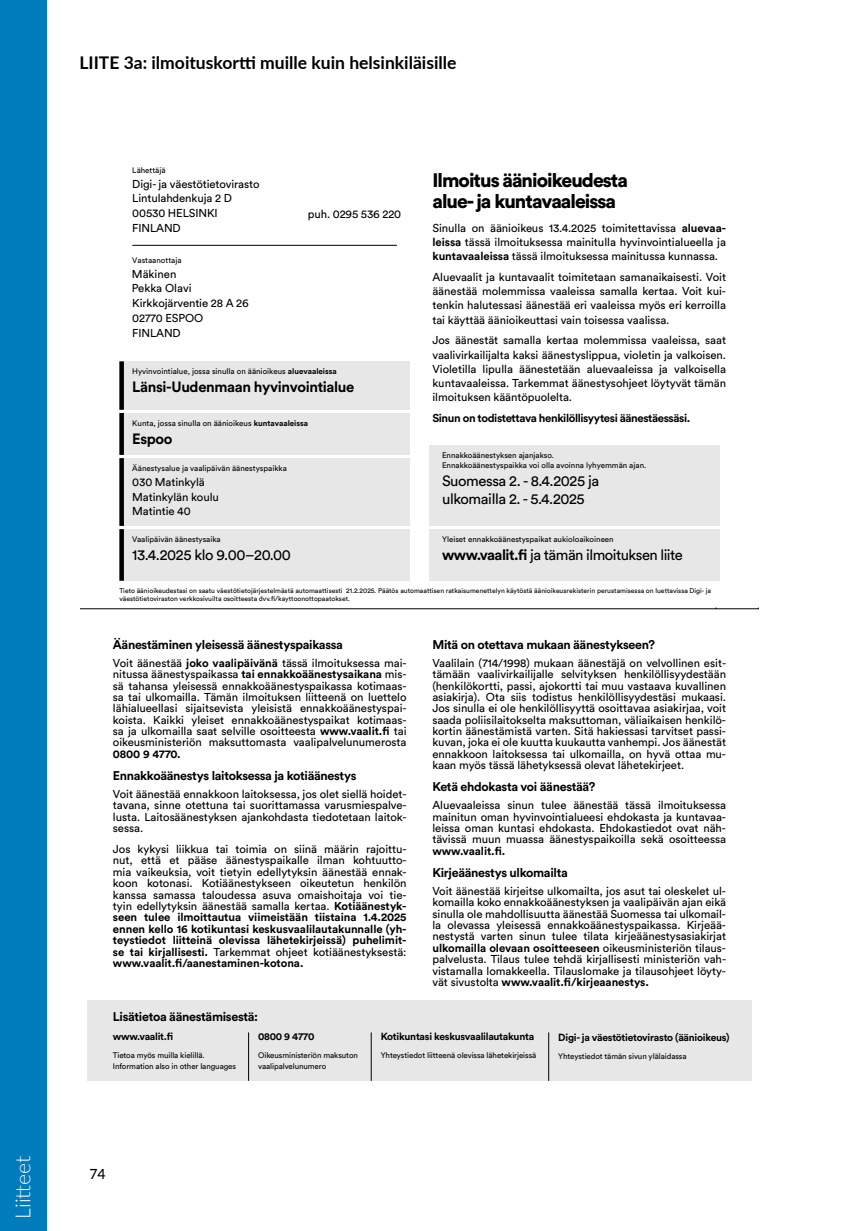
<style>
.page{position:relative;width:844px;height:1231px;background:#fff}
.page>*{position:absolute;margin:0;border:0;box-sizing:border-box;transform-origin:0 0}
.t1{font:300 21px "Lato";color:#fff}
.t2{font:900 19.43px/20.5px "Circular Std";letter-spacing:-.05em;color:#000}
.Liite_P_Liite_infot{font:700 17.5px "Lato";color:#000}
.t3{font:14.7px/18.2px "Circular Std";letter-spacing:-.025em;color:#000}
.t4{font:700 14.7px "Circular Std";letter-spacing:-.025em;color:#000}
.t5{font:500 14px "Lato";color:#000}
.t6{font:700 12.6px "Circular Std";letter-spacing:-.025em;color:#000}
.t7{font:11.38px/11.4px "Circular Std";letter-spacing:-.005em;color:#000;text-align:justify}
.t8{font:700 11.38px "Circular Std";letter-spacing:-.035em;color:#000}
.t9{font:700 10.15px "Circular Std";letter-spacing:-.025em;color:#000}
.t10{font:8.05px/11.4px "Circular Std";color:#000}
.t11{font:6.83px/8px "Circular Std";color:#000}
.s1{font-weight:700}
</style>
<div class="page">
<div style="left:119px;top:361px;width:291px;height:49px;background:#e7e7e7"></div>
<div style="left:119px;top:529px;width:291px;height:51px;background:#e7e7e7"></div>
<div style="left:429px;top:445px;width:290px;height:81px;background:#e7e7e7"></div>
<div style="left:429px;top:529px;width:290px;height:51px;background:#e7e7e7"></div>
<hr style="left:132px;top:245px;width:265px;height:1px;background:#000">
<div style="left:119px;top:413px;width:291px;height:42px;background:#e7e7e7"></div>
<div style="left:119px;top:458px;width:291px;height:68px;background:#e7e7e7"></div>
<div style="left:119px;top:361px;width:5px;height:49px;background:#000"></div>
<div style="left:119px;top:413px;width:5px;height:42px;background:#000"></div>
<div style="left:119px;top:458px;width:5px;height:68px;background:#000"></div>
<div style="left:119px;top:529px;width:5px;height:51px;background:#000"></div>
<div style="left:87px;top:1000px;width:664px;height:80px;background:#e7e7e7"></div>
<hr style="left:248px;top:1032px;width:1px;height:48px;background:#000">
<hr style="left:371px;top:1032px;width:1px;height:48px;background:#000">
<hr style="left:548px;top:1032px;width:1px;height:48px;background:#000">
<hr style="left:81px;top:608px;width:677px;height:1px;background:#000">
<div style="left:0;top:0;width:47px;height:1230px;background:#007bbb"></div>
<h1 class="t1" style="left:8px;top:1218px;width:64px;rotate:-90deg">Liitteet</h1>
<p class="Liite_P_Liite_infot" style="left:79px;top:49px;width:378px">LIITE 3a: ilmoituskortti muille kuin helsinkiläisille</p>
<p class="t10" style="left:132px;top:165px;width:35px">Lähettäjä</p>
<p class="t7" style="left:132px;top:176px;width:129px;line-height:14.7px;text-align:left">Digi- ja väestötietovirasto<br>Lintulahdenkuja 2 D<br>00530 HELSINKI<br>FINLAND</p>
<p class="t10" style="left:132px;top:254px;width:51px">Vastaanottaja</p>
<p class="t7" style="left:132px;top:295px;width:118px;line-height:14.7px;text-align:left">Kirkkojärventie 28 A 26<br>02770 ESPOO<br>FINLAND</p>
<p class="t7" style="left:132px;top:267px;width:61px;line-height:14.2px">Mäkinen<br>Pekka Olavi</p>
<p class="t7" style="left:308px;top:208px;width:95px">puh. 0295 536 220</p>
<p class="t10" style="left:132px;top:365px;width:206px">Hyvinvointialue, jossa sinulla on äänioikeus <span class="s1">aluevaaleissa</span></p>
<p class="t4" style="left:132px;top:377px;width:223px">Länsi-Uudenmaan hyvinvointialue</p>
<p class="t10" style="left:132px;top:417px;width:177px">Kunta, jossa sinulla on äänioikeus <span class="s1">kuntavaaleissa</span></p>
<p class="t4" style="left:132px;top:429px;width:42px">Espoo</p>
<p class="t10" style="left:132px;top:462px;width:156px">Äänestysalue ja vaalipäivän äänestyspaikka</p>
<p class="t7" style="left:132px;top:474px;width:88px;line-height:14.7px;text-align:left">030 Matinkylä<br>Matinkylän koulu<br>Matintie 40</p>
<p class="t10" style="left:132px;top:533px;width:90px">Vaalipäivän äänestysaika</p>
<p class="t3" style="left:132px;top:545px;width:160px">13.4.2025 klo 9.00–20.00</p>
<p class="t2" style="left:432px;top:170px;width:197px">Ilmoitus äänioikeudesta alue- ja kuntavaaleissa</p>
<p class="t7" style="left:432px;top:220px;width:295px;line-height:14.2px">Sinulla on äänioikeus 13.4.2025 toimitettavissa <span class="s1">aluevaa&shy;leissa</span> tässä ilmoituksessa mainitulla hyvinvointialueella ja <span class="s1">kuntavaaleissa</span> tässä ilmoituksessa mainitussa kunnassa.</p>
<p class="t7" style="left:432px;top:270px;width:295px;line-height:14.2px">Aluevaalit ja kuntavaalit toimitetaan samanaikaisesti. Voit äänestää molemmissa vaaleissa samalla kertaa. Voit kui&shy;tenkin halutessasi äänestää eri vaaleissa myös eri kerroilla tai käyttää äänioikeuttasi vain toisessa vaalissa.</p>
<p class="t7" style="left:432px;top:333px;width:295px;line-height:14.2px">Jos äänestät samalla kertaa molemmissa vaaleissa, saat vaalivirkailijalta kaksi äänestyslippua, violetin ja valkoisen.<br>Violetilla lipulla äänestetään aluevaaleissa ja valkoisella kuntavaaleissa. Tarkemmat äänestysohjeet löytyvät tämän ilmoituksen kääntöpuolelta.</p>
<p class="t8" style="left:432px;top:410px;width:259px">Sinun on todistettava henkilöllisyytesi äänestäessäsi.</p>
<p class="t10" style="left:442px;top:450px;width:206px;line-height:9.6px">Ennakkoäänestyksen ajanjakso.<br>Ennakkoäänestyspaikka voi olla avoinna lyhyemmän ajan.</p>
<p class="t3" style="left:442px;top:471px;width:158px">Suomessa 2. - 8.4.2025 ja ulkomailla 2. - 5.4.2025</p>
<p class="t10" style="left:442px;top:533px;width:173px">Yleiset ennakkoäänestyspaikat aukioloaikoineen</p>
<p class="t3" style="left:442px;top:545px;width:242px"><span class="s1">www.vaalit.fi</span> ja tämän ilmoituksen liite</p>
<p class="t11" style="left:119px;top:586px;width:593px">Tieto äänioikeudestasi on saatu väestötietojärjestelmästä automaattisesti 21.2.2025. Päätös automaattisen ratkaisumenettelyn käytöstä äänioikeusrekisterin perustamisessa on luettavissa Digi- ja väestötietoviraston verkkosivuilta osoitteesta dvv.fi/kayttoonottopaatokset.</p>
<p class="t6" style="left:113px;top:636px;width:231px">Äänestäminen yleisessä äänestyspaikassa</p>
<p class="t7" style="left:113px;top:657px;width:295px">Voit äänestää <span class="s1">joko vaalipäivänä</span> tässä ilmoituksessa mai&shy;nitussa äänestyspaikassa <span class="s1">tai ennakkoäänestysaikana</span> mis&shy;sä tahansa yleisessä ennakkoäänestyspaikassa kotimaas&shy;sa tai ulkomailla. Tämän ilmoituksen liitteenä on luettelo lähialueellasi sijaitsevista yleisistä ennakkoäänestyspai&shy;koista. Kaikki yleiset ennakkoäänestyspaikat kotimaas&shy;sa ja ulkomailla saat selville osoitteesta <span class="s1">www.vaalit.fi</span> tai oikeusministeriön maksuttomasta vaalipalvelunumerosta <span class="s1">0800 9 4770.</span></p>
<p class="t6" style="left:113px;top:767px;width:245px">Ennakkoäänestys laitoksessa ja kotiäänestys</p>
<p class="t7" style="left:113px;top:788px;width:295px">Voit äänestää ennakkoon laitoksessa, jos olet siellä hoidet&shy;tavana, sinne otettuna tai suorittamassa varusmiespalve&shy;lusta. Laitosäänestyksen ajankohdasta tiedotetaan laitok&shy;sessa.</p>
<p class="t7" style="left:113px;top:843px;width:295px">Jos kykysi liikkua tai toimia on siinä määrin rajoittu&shy;nut, että et pääse äänestyspaikalle ilman kohtuutto&shy;mia vaikeuksia, voit tietyin edellytyksin äänestää ennak&shy;koon kotonasi. Kotiäänestykseen oikeutetun henkilön kanssa samassa taloudessa asuva omaishoitaja voi tie&shy;tyin edellytyksin äänestää samalla kertaa. <span class="s1">Kotiäänestyk&shy;seen tulee ilmoittautua viimeistään tiistaina 1.4.2025 ennen kello 16 kotikuntasi keskusvaalilautakunnalle (yh&shy;teystiedot liitteinä olevissa lähetekirjeissä) puhelimit&shy;se tai kirjallisesti.</span> Tarkemmat ohjeet kotiäänestyksestä: <span class="s1">www.vaalit.fi/aanestaminen-kotona.</span></p>
<p class="t6" style="left:113px;top:1008px;width:147px">Lisätietoa äänestämisestä:</p>
<p class="t6" style="left:432px;top:636px;width:224px">Mitä on otettava mukaan äänestykseen?</p>
<p class="t7" style="left:432px;top:657px;width:295px">Vaalilain (714/1998) mukaan äänestäjä on velvollinen esit&shy;tämään vaalivirkailijalle selvityksen henkilöllisyydestään (henkilökortti, passi, ajokortti tai muu vastaava kuvallinen asiakirja). Ota siis todistus henkilöllisyydestäsi mukaasi.<br>Jos sinulla ei ole henkilöllisyyttä osoittavaa asiakirjaa, voit saada poliisilaitokselta maksuttoman, väliaikaisen henkilö&shy;kortin äänestämistä varten. Sitä hakiessasi tarvitset passi&shy;kuvan, joka ei ole kuutta kuukautta vanhempi. Jos äänestät ennakkoon laitoksessa tai ulkomailla, on hyvä ottaa mu&shy;kaan myös tässä lähetyksessä olevat lähetekirjeet.</p>
<p class="t6" style="left:432px;top:778px;width:164px">Ketä ehdokasta voi äänestää?</p>
<p class="t7" style="left:432px;top:799px;width:295px">Aluevaaleissa sinun tulee äänestää tässä ilmoituksessa mainitun oman hyvinvointialueesi ehdokasta ja kuntavaa&shy;leissa oman kuntasi ehdokasta. Ehdokastiedot ovat näh&shy;tävissä muun muassa äänestyspaikoilla sekä osoitteessa <span class="s1">www.vaalit.fi.</span></p>
<p class="t6" style="left:432px;top:864px;width:137px">Kirjeäänestys ulkomailta</p>
<p class="t7" style="left:432px;top:884px;width:295px">Voit äänestää kirjeitse ulkomailta, jos asut tai oleskelet ul&shy;komailla koko ennakkoäänestyksen ja vaalipäivän ajan eikä sinulla ole mahdollisuutta äänestää Suomessa tai ulkomail&shy;la olevassa yleisessä ennakkoäänestyspaikassa. Kirjeää&shy;nestystä varten sinun tulee tilata kirjeäänestysasiakirjat <span class="s1">ulkomailla olevaan osoitteeseen</span> oikeusministeriön tilaus&shy;palvelusta. Tilaus tulee tehdä kirjallisesti ministeriön vah&shy;vistamalla lomakkeella. Tilauslomake ja tilausohjeet löyty&shy;vät sivustolta <span class="s1">www.vaalit.fi/kirjeaanestys.</span></p>
<p class="t9" style="left:113px;top:1029px;width:62px">www.vaalit.fi</p>
<p class="t10" style="left:113px;top:1048px;width:125px">Tietoa myös muilla kielillä.<br>Information also in other languages</p>
<p class="t9" style="left:258px;top:1029px;width:58px">0800 9 4770</p>
<p class="t10" style="left:258px;top:1048px;width:101px">Oikeusministeriön maksuton vaalipalvelunumero</p>
<p class="t9" style="left:380px;top:1029px;width:155px">Kotikuntasi keskusvaalilautakunta</p>
<p class="t10" style="left:380px;top:1048px;width:157px">Yhteystiedot liitteenä olevissa lähetekirjeissä</p>
<p class="t9" style="left:558px;top:1030px;width:173px">Digi- ja väestötietovirasto (äänioikeus)</p>
<p class="t10" style="left:558px;top:1049px;width:130px">Yhteystiedot tämän sivun ylälaidassa</p>
<p class="t5" style="left:89px;top:1163px;width:18px">74</p>
</div>
